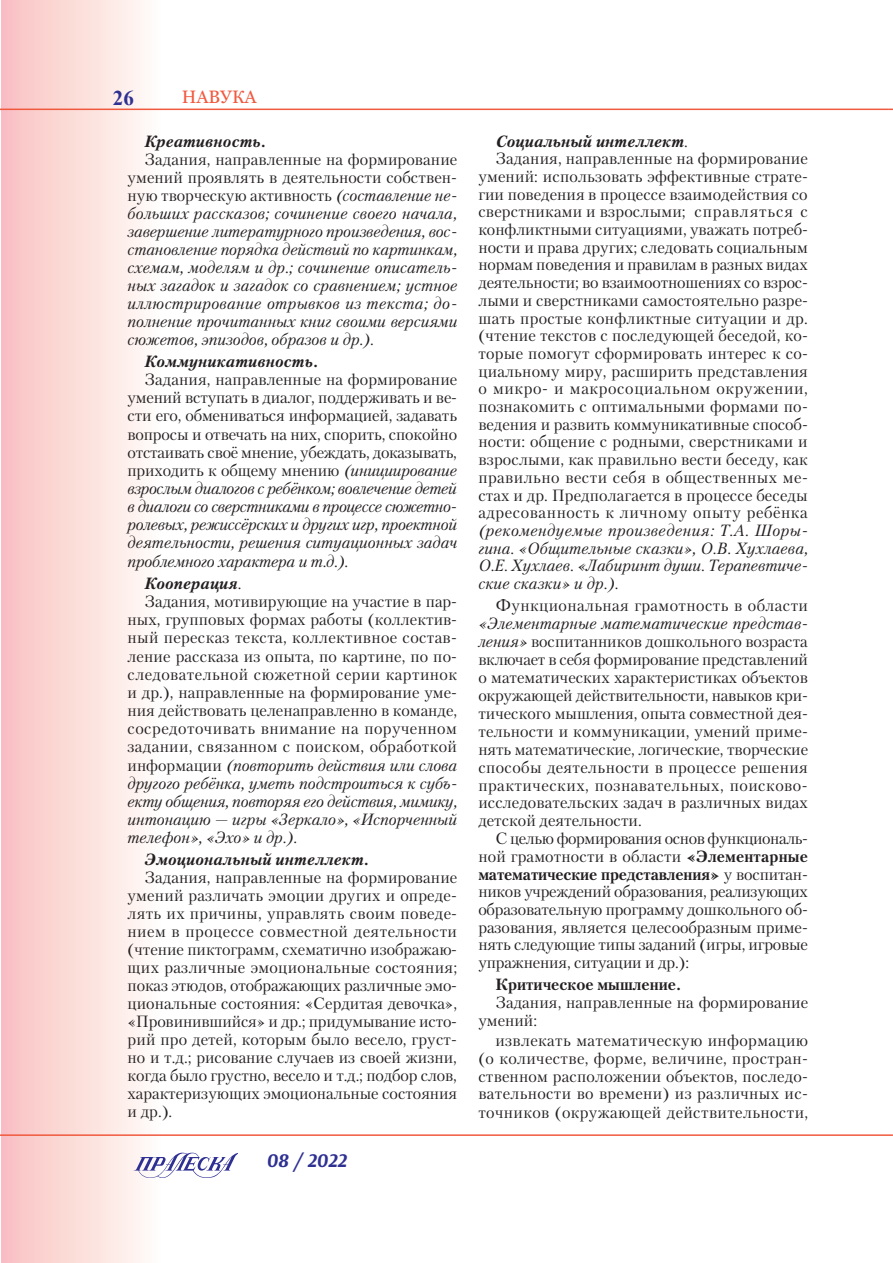
<style>
.page{position:relative;width:893px;height:1263px;background:#fff}
.page>*{position:absolute;margin:0;border:0;box-sizing:border-box;transform-origin:0 0}
.t1{font:700 21px "Times New Roman";color:#2e3092}
.t2{font:italic 700 19.5px "Arsenal";color:#2e3092}
.t3{font:18px "Georgia";color:#f0593e}
.Текст{font:16.2px/17.7px "Petersburg C";letter-spacing:.005em;color:#231f20;text-align:justify}
.Текст-2{font:italic 16.2px/18px "Petersburg C";color:#231f20;text-align:justify}
.Текст-3{font:italic 700 16.2px "Petersburg C";letter-spacing:.01em;color:#231f20}
.Текст_жирный{font:700 16.2px "Petersburg C";color:#231f20}
.s1{font-style:normal}
.s2{font-style:italic}
.s3{font-weight:400;font-style:normal}
.s4{font-weight:700}
</style>
<div class="page">
<div style="left:1px;top:0;width:160px;height:1263px;background:linear-gradient(to right,#f9c0c0,#fffdf9)"></div>
<hr style="left:0;top:1134px;width:893px;height:2px;background:#f0593e">
<hr style="left:0;top:109px;width:888px;height:1px;background:#f0593e">
<svg style="left:134px;top:1152px;width:103px;height:26px"></svg>
<p class="t1" style="left:113px;top:83px;width:22px">26</p>
<p class="t3" style="left:182px;top:86px;width:76px">навука</p>
<p class="Текст-3" style="left:145px;top:132px;width:123px">Креативность.</p>
<p class="Текст-2" style="left:128px;top:150px;width:331px;text-indent:17px"><span class="s1">Задания, направленные на формирование умений проявлять в деятельности собствен&shy;ную творческую активность</span> (составление не&shy;больших рассказов; сочинение своего начала, завершение литературного произведения, вос&shy;становление порядка действий по картинкам, схемам, моделям и др.; сочинение описатель&shy;ных загадок и загадок со сравнением; устное иллюстрирование отрывков из текста; до&shy;полнение прочитанных книг своими версиями сюжетов, эпизодов, образов и др.).</p>
<p class="Текст-3" style="left:145px;top:352px;width:175px">Коммуникативность.</p>
<p class="Текст" style="left:128px;top:370px;width:331px;line-height:18.1px;text-indent:17px">Задания, направленные на формирование умений вступать в диалог, поддерживать и ве&shy;сти его, обмениваться информацией, задавать вопросы и отвечать на них, спорить, спокойно отстаивать своё мнение, убеждать, доказывать, приходить к общему мнению <span class="s2">(инициирование взрослым диалогов с ребёнком; вовлечение детей в диалоги со сверстниками в процессе сюжетно&shy;ролевых, режиссёрских и других игр, проектной деятельности, решения ситуационных задач проблемного характера и т.д.).</span></p>
<p class="Текст-3" style="left:145px;top:574px;width:98px">Кооперация<span class="s3">.</span></p>
<p class="Текст" style="left:128px;top:592px;width:331px;line-height:18.1px;text-indent:17px">Задания, мотивирующие на участие в пар&shy;ных, групповых формах работы (коллектив&shy;ный пересказ текста, коллективное состав&shy;ление рассказа из опыта, по картине, по по&shy;следовательной сюжетной серии картинок и др.), направленные на формирование уме&shy;ния действовать целенаправленно в команде, сосредоточивать внимание на порученном задании, связанном с поиском, обработкой информации <span class="s2">(повторить действия или слова другого ребёнка, уметь подстроиться к субъ&shy;екту общения, повторяя его действия, мимику, интонацию — игры «Зеркало», «Испорченный телефон», «Эхо» и др.).</span></p>
<p class="Текст-3" style="left:145px;top:850px;width:226px">Эмоциональный интеллект.</p>
<p class="Текст" style="left:128px;top:868px;width:331px;text-indent:17px">Задания, направленные на формирование умений различать эмоции других и опреде&shy;лять их причины, управлять своим поведе&shy;нием в процессе совместной деятельности (чтение пиктограмм, схематично изображаю&shy;щих различные эмоциональные состояния; показ этюдов, отображающих различные эмо&shy;циональные состояния: «Сердитая девочка», «Провинившийся» и др.; придумывание исто&shy;рий про детей, которым было весело, груст&shy;но и т.д.; рисование случаев из своей жизни, когда было грустно, весело и т.д.; подбор слов, характеризующих эмоциональные состояния и др.).</p>
<p class="t2" style="left:266px;top:1149px;width:82px">08 / 2022</p>
<p class="Текст-3" style="left:495px;top:132px;width:194px">Социальный интеллект<span class="s3">.</span></p>
<p class="Текст" style="left:478px;top:150px;width:331px;text-indent:17px">Задания, направленные на формирование умений: использовать эффективные страте&shy;гии поведения в процессе взаимодействия со сверстниками и взрослыми; справляться с конфликтными ситуациями, уважать потреб&shy;ности и права других; следовать социальным нормам поведения и правилам в разных видах деятельности; во взаимоотношениях со взрос&shy;лыми и сверстниками самостоятельно разре&shy;шать простые конфликтные ситуации и др. (чтение текстов с последующей беседой, ко&shy;торые помогут сформировать интерес к со&shy;циальному миру, расширить представления о микро- и макросоциальном окружении, познакомить с оптимальными формами по&shy;ведения и развить коммуникативные способ&shy;ности: общение с родными, сверстниками и взрослыми, как правильно вести беседу, как правильно вести себя в общественных ме&shy;стах и др. Предполагается в процессе беседы адресованность к личному опыту ребёнка <span class="s2">(рекомендуемые произведения: Т.А. Шоры&shy;гина. «Общительные сказки», О.В. Хухлаева, О.Е. Хухлаев. «Лабиринт души. Терапевтиче&shy;ские сказки» и др.).</span></p>
<p class="Текст" style="left:478px;top:596px;width:331px;text-indent:17px">Функциональная грамотность в области <span class="s2">«Элементарные математические представ&shy;ления»</span> воспитанников дошкольного возраста включает в себя формирование представлений о математических характеристиках объектов окружающей действительности, навыков кри&shy;тического мышления, опыта совместной дея&shy;тельности и коммуникации, умений приме&shy;нять математические, логические, творческие способы деятельности в процессе решения практических, познавательных, поисково&shy;исследовательских задач в различных видах детской деятельности.</p>
<p class="Текст" style="left:478px;top:829px;width:331px;text-indent:17px">С целью формирования основ функциональ&shy;ной грамотности в области <span class="s4">«Элементарные математические представления»</span> у воспитан&shy;ников учреждений образования, реализующих образовательную программу дошкольного об&shy;разования, является целесообразным приме&shy;нять следующие типы заданий (игры, игровые упражнения, ситуации и др.):</p>
<p class="Текст_жирный" style="left:495px;top:975px;width:187px">Критическое мышление.</p>
<p class="Текст" style="left:478px;top:993px;width:331px;line-height:18.1px;text-indent:17px">Задания, направленные на формирование умений:</p>
<p class="Текст" style="left:478px;top:1031px;width:331px;text-indent:17px">извлекать математическую информацию (о количестве, форме, величине, простран&shy;ственном расположении объектов, последо&shy;вательности во времени) из различных ис&shy;точников (окружающей действительности,</p>
</div>
